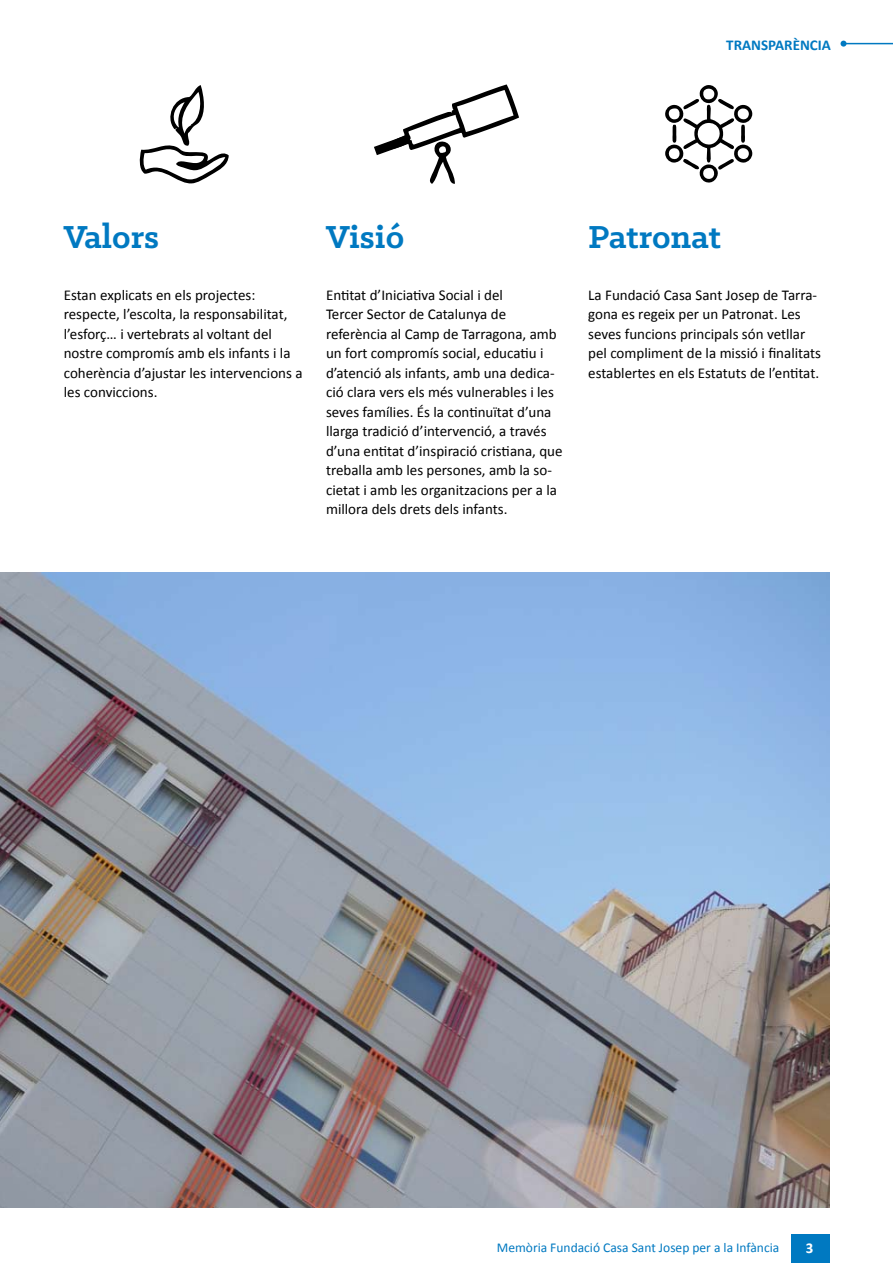
<style>
.page{position:relative;width:893px;height:1263px;background:#fff}
.page>*{position:absolute;margin:0;border:0;box-sizing:border-box;transform-origin:0 0}
.t1{font:700 36px "Klinic Slab";color:#0079c1}
.t2{font:15px/19.5px "Calibri";color:#000}
.t3{font:700 15px "Calibri";color:#0079c1}
.t4{font:700 15px "Calibri";color:#fff}
.t5{font:13.5px "Calibri";color:#0079c1}
</style>
<div class="page">
<div style="left:791px;top:1234px;width:38px;height:29px;background:#0079c1"></div>
<hr style="left:843px;top:43px;width:50px;height:1px;background:#0079c1">
<svg style="left:840px;top:41px;width:6px;height:6px"></svg>
<svg style="left:374px;top:84px;width:145px;height:100px"></svg>
<svg style="left:139px;top:85px;width:90px;height:99px"></svg>
<svg style="left:665px;top:85px;width:87px;height:98px"></svg>
<img style="left:0;top:573px;width:829px;height:635px">
<p class="t3" style="left:726px;top:34px;width:99px">TRANSPARÈNCIA</p>
<h1 class="t1" style="left:64px;top:213px;width:97px">Valors</h1>
<h1 class="t1" style="left:326px;top:213px;width:80px">Visió</h1>
<h1 class="t1" style="left:588px;top:213px;width:134px">Patronat</h1>
<p class="t2" style="left:326px;top:284px;width:238px">Entitat d’Iniciativa Social i del<br>Tercer Sector de Catalunya de referència al Camp de Tarragona, amb un fort compromís social, educatiu i d’atenció als infants, amb una dedica&shy;ció clara vers els més vulnerables i les seves famílies. És la continuïtat d’una llarga tradició d’intervenció, a través d’una entitat d’inspiració cristiana, que treballa amb les persones, amb la so&shy;cietat i amb les organitzacions per a la millora dels drets dels infants.</p>
<p class="t2" style="left:64px;top:284px;width:240px">Estan explicats en els projectes: respecte, l’escolta, la responsabilitat, l’esforç… i vertebrats al voltant del nostre compromís amb els infants i la coherència d’ajustar les intervencions a les conviccions.</p>
<p class="t2" style="left:588px;top:284px;width:234px">La Fundació Casa Sant Josep de Tarra&shy;gona es regeix per un Patronat. Les seves funcions principals són vetllar pel compliment de la missió i finalitats establertes en els Estatuts de l’entitat.</p>
<p class="t5" style="left:497px;top:1239px;width:284px">Memòria Fundació Casa Sant Josep per a la Infància</p>
<p class="t4" style="left:806px;top:1237px;width:9px">3</p>
</div>
